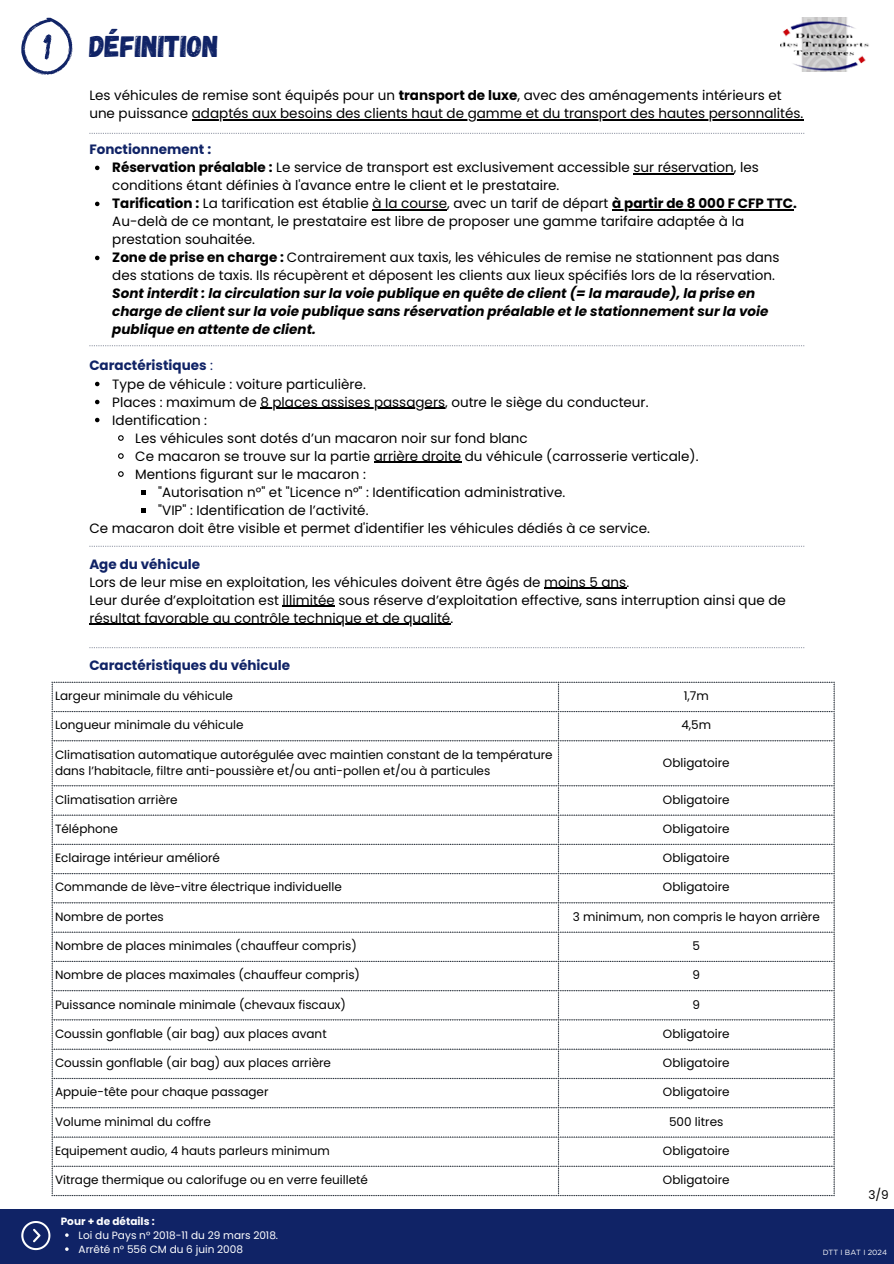
<style>
.page{position:relative;width:894px;height:1264px;background:#fff}
.page>*{position:absolute;margin:0;border:0;box-sizing:border-box;transform-origin:0 0}
.t1{font:30px "Gagalin";color:#102366}
.t2{font:13.5px/18px "Poppins";color:#000}
.t3{font:italic 700 13.5px/18px "Poppins";color:#000}
.t4{font:700 13.5px "Poppins";color:#102366}
.t5{font:12px/16px "Poppins";color:#000}
.t6{font:10.5px "Poppins";color:#fff}
.t7{font:700 10.5px "Poppins";color:#fff}
.t8{font:7.5px "Gotham";color:#fff}
.s1{font-weight:700}
.s2{font-weight:700;color:#102366}
.s3{color:#102366}
</style>
<div class="page">
<div style="left:0;top:1208px;width:893px;height:55px;background:#102366"></div>
<svg style="left:21px;top:1221px;width:29px;height:29px"></svg>
<img style="left:780px;top:18px;width:89px;height:54px">
<svg style="left:21px;top:18px;width:52px;height:57px"></svg>
<hr style="left:192px;top:119px;width:611px;height:2px;background:#000">
<svg style="left:95px;top:166px;width:4px;height:4px"></svg>
<hr style="left:633px;top:173px;width:100px;height:2px;background:#000">
<svg style="left:95px;top:202px;width:4px;height:4px"></svg>
<hr style="left:372px;top:209px;width:75px;height:2px;background:#000">
<hr style="left:612px;top:209px;width:181px;height:2px;background:#000">
<svg style="left:95px;top:256px;width:4px;height:4px"></svg>
<svg style="left:95px;top:382px;width:4px;height:4px"></svg>
<svg style="left:95px;top:400px;width:4px;height:4px"></svg>
<hr style="left:260px;top:407px;width:185px;height:2px;background:#000">
<svg style="left:95px;top:418px;width:4px;height:4px"></svg>
<svg style="left:118px;top:435px;width:6px;height:6px"></svg>
<svg style="left:118px;top:453px;width:6px;height:6px"></svg>
<hr style="left:374px;top:461px;width:87px;height:2px;background:#000">
<svg style="left:118px;top:471px;width:6px;height:6px"></svg>
<svg style="left:141px;top:490px;width:5px;height:4px"></svg>
<svg style="left:141px;top:508px;width:5px;height:4px"></svg>
<hr style="left:544px;top:587px;width:82px;height:2px;background:#000">
<hr style="left:282px;top:605px;width:53px;height:2px;background:#000">
<hr style="left:89px;top:623px;width:361px;height:2px;background:#000">
<svg style="left:89px;top:133px;width:715px;height:1px"></svg>
<svg style="left:89px;top:545px;width:715px;height:2px"></svg>
<svg style="left:89px;top:345px;width:715px;height:1px"></svg>
<svg style="left:52px;top:681px;width:507px;height:515px"></svg>
<svg style="left:560px;top:681px;width:274px;height:515px"></svg>
<svg style="left:89px;top:647px;width:715px;height:1px"></svg>
<p class="t1" style="left:89px;top:27px;width:131px">DÉFINITION</p>
<h1 class="t2" style="left:89px;top:87px;width:715px">Les véhicules de remise sont équipés pour un <span class="s1">transport de luxe</span>, avec des aménagements intérieurs et une puissance adaptés aux besoins des clients haut de gamme et du transport des hautes personnalités.</h1>
<p class="t2" style="left:112px;top:141px;width:648px;text-indent:-23px"><span class="s2">Fonctionnement :<br></span><span class="s1">Réservation préalable :</span> Le service de transport est exclusivement accessible sur réservation, les</p>
<h3 class="t2" style="left:112px;top:177px;width:686px">conditions étant définies à l'avance entre le client et le prestataire.<br><span class="s1">Tarification :</span> La tarification est établie à la course, avec un tarif de départ <span class="s1">à partir de 8 000 F CFP TTC.</span></h3>
<p class="t2" style="left:112px;top:213px;width:668px">Au-delà de ce montant, le prestataire est libre de proposer une gamme tarifaire adaptée à la prestation souhaitée.<br><span class="s1">Zone de prise en charge :</span> Contrairement aux taxis, les véhicules de remise ne stationnent pas dans des stations de taxis. Ils récupèrent et déposent les clients aux lieux spécifiés lors de la réservation.</p>
<p class="t3" style="left:112px;top:285px;width:657px">Sont interdit : la circulation sur la voie publique en quête de client (= la maraude), la prise en charge de client sur la voie publique sans réservation préalable et le stationnement sur la voie publique en attente de client.</p>
<p class="t2" style="left:112px;top:357px;width:537px;text-indent:-23px"><span class="s2">Caractéristiques</span> <span class="s3">:<br></span>Type de véhicule : voiture particulière.<br>Places : maximum de 8 places assises passagers, outre le siège du conducteur.</p>
<p class="t2" style="left:112px;top:411px;width:96px">Identification :</p>
<h3 class="t2" style="left:135px;top:429px;width:394px">Les véhicules sont dotés d’un macaron noir sur fond blanc</h3>
<p class="t2" style="left:135px;top:447px;width:564px">Ce macaron se trouve sur la partie arrière droite du véhicule (carrosserie verticale).</p>
<p class="t2" style="left:135px;top:465px;width:232px">Mentions figurant sur le macaron :</p>
<p class="t2" style="left:158px;top:483px;width:408px">"Autorisation n°" et "Licence n°" : Identification administrative.</p>
<p class="t2" style="left:158px;top:501px;width:212px">"VIP" : Identification de l’activité.</p>
<p class="t2" style="left:89px;top:519px;width:562px">Ce macaron doit être visible et permet d'identifier les véhicules dédiés à ce service.</p>
<p class="t2" style="left:89px;top:555px;width:697px"><span class="s2">Age du véhicule<br></span>Lors de leur mise en exploitation, les véhicules doivent être âgés de moins 5 ans.<br>Leur durée d’exploitation est illimitée sous réserve d’exploitation effective, sans interruption ainsi que de</p>
<p class="t2" style="left:89px;top:609px;width:365px">résultat favorable au contrôle technique et de qualité.</p>
<h5 class="t4" style="left:89px;top:655px;width:202px">Caractéristiques du véhicule</h5>
<p class="t5" style="left:55px;top:688px;width:179px">Largeur minimale du véhicule</p>
<h3 class="t5" style="left:683px;top:688px;width:27px">1,7m</h3>
<h3 class="t5" style="left:55px;top:717px;width:190px">Longueur minimale du véhicule</h3>
<h2 class="t5" style="left:681px;top:717px;width:31px">4,5m</h2>
<p class="t5" style="left:55px;top:746px;width:499px">Climatisation automatique autorégulée avec maintien constant de la température dans l’habitacle, filtre anti-poussière et/ou anti-pollen et/ou à particules</p>
<p class="t5" style="left:662px;top:754px;width:68px">Obligatoire</p>
<p class="t5" style="left:55px;top:791px;width:124px">Climatisation arrière</p>
<p class="t5" style="left:662px;top:791px;width:68px">Obligatoire</p>
<p class="t5" style="left:55px;top:820px;width:64px">Téléphone</p>
<p class="t5" style="left:662px;top:820px;width:68px">Obligatoire</p>
<p class="t5" style="left:55px;top:850px;width:166px">Eclairage intérieur amélioré</p>
<p class="t5" style="left:662px;top:850px;width:68px">Obligatoire</p>
<p class="t5" style="left:55px;top:879px;width:288px">Commande de lève-vitre électrique individuelle</p>
<p class="t5" style="left:662px;top:879px;width:68px">Obligatoire</p>
<p class="t5" style="left:55px;top:908px;width:110px">Nombre de portes</p>
<p class="t5" style="left:572px;top:908px;width:248px">3 minimum, non compris le hayon arrière</p>
<p class="t5" style="left:55px;top:937px;width:303px">Nombre de places minimales (chauffeur compris)</p>
<p class="t5" style="left:692px;top:937px;width:9px">5</p>
<p class="t5" style="left:55px;top:967px;width:306px">Nombre de places maximales (chauffeur compris)</p>
<p class="t5" style="left:692px;top:967px;width:9px">9</p>
<p class="t5" style="left:55px;top:996px;width:292px">Puissance nominale minimale (chevaux fiscaux)</p>
<p class="t5" style="left:692px;top:996px;width:9px">9</p>
<p class="t5" style="left:55px;top:1025px;width:273px">Coussin gonflable (air bag) aux places avant</p>
<p class="t5" style="left:662px;top:1025px;width:68px">Obligatoire</p>
<p class="t5" style="left:55px;top:1054px;width:277px">Coussin gonflable (air bag) aux places arrière</p>
<p class="t5" style="left:662px;top:1054px;width:68px">Obligatoire</p>
<p class="t5" style="left:55px;top:1084px;width:215px">Appuie-tête pour chaque passager</p>
<p class="t5" style="left:662px;top:1084px;width:68px">Obligatoire</p>
<p class="t5" style="left:55px;top:1113px;width:157px">Volume minimal du coffre</p>
<p class="t5" style="left:669px;top:1113px;width:56px">500 litres</p>
<p class="t5" style="left:55px;top:1142px;width:276px">Equipement audio, 4 hauts parleurs minimum</p>
<p class="t5" style="left:662px;top:1142px;width:68px">Obligatoire</p>
<p class="t5" style="left:55px;top:1171px;width:314px">Vitrage thermique ou calorifuge ou en verre feuilleté</p>
<p class="t5" style="left:662px;top:1171px;width:68px">Obligatoire</p>
<p class="t7" style="left:61px;top:1213px;width:95px">Pour + de détails :</p>
<p class="t6" style="left:79px;top:1227px;width:201px">Loi du Pays n° 2018-11 du 29 mars 2018.</p>
<p class="t6" style="left:79px;top:1241px;width:166px">Arrêté n° 556 CM du 6 juin 2008</p>
<p class="t8" style="left:822px;top:1247px;width:66px">DTT I BAT I 2024</p>
<h4 class="t5" style="left:868px;top:1186px;width:22px">3/9</h4>
</div>
